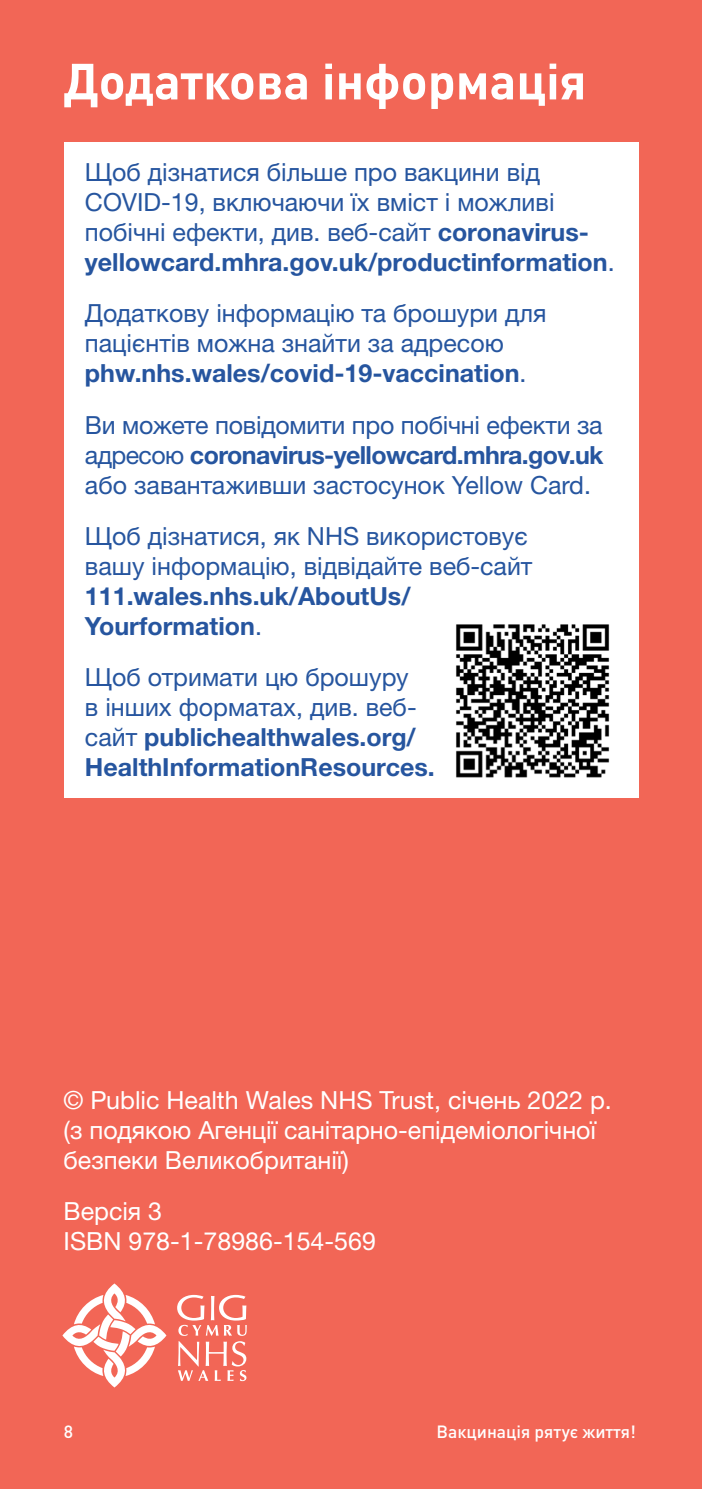
<style>
.page{position:relative;width:702px;height:1489px;background:#fff}
.page>*{position:absolute;margin:0;border:0;box-sizing:border-box;transform-origin:0 0}
.t1{font:700 50px "DIN Pro";color:#fff}
.t2{font:25px/30px "Helvetica Neue LTW1 G";color:#26559f}
.t3{font:25px/30px "Helvetica Neue LTW1 G";color:#fff}
.t4{font:700 25px/30px "Helvetica Neue LTW1 G";color:#26559f}
.t5{font:500 17.5px "DIN Pro";color:#fff}
.s1{font-weight:700}
.s2{font-weight:400}
</style>
<div class="page">
<div style="left:0;top:0;width:702px;height:1488px;background:#f26656"></div>
<div style="left:64px;top:142px;width:574px;height:655px;background:#fff"></div>
<img style="left:456px;top:624px;width:154px;height:154px">
<svg style="left:62px;top:1283px;width:104px;height:104px"></svg>
<svg style="left:177px;top:1294px;width:70px;height:86px"></svg>
<p class="t1" style="left:64px;top:40px;width:524px">Додаткова інформація</p>
<p class="t2" style="left:85px;top:157px;width:531px">Щоб дізнатися більше про вакцини від COVID-19, включаючи їх вміст і можливі побічні ефекти, див. веб-сайт <span class="s1">coronavirus&shy;yellowcard.mhra.gov.uk/productinformation</span>.</p>
<p class="t2" style="left:85px;top:298px;width:463px">Додаткову інформацію та брошури для пацієнтів можна знайти за адресою <span class="s1">phw.nhs.wales/covid-19-vaccination</span>.</p>
<p class="t2" style="left:85px;top:409px;width:520px;text-align:justify">Ви можете повідомити про побічні ефекти за адресою <span class="s1">coronavirus-yellowcard.mhra.gov.uk </span>або завантаживши застосунок Yellow Card.</p>
<p class="t2" style="left:85px;top:521px;width:449px">Щоб дізнатися, як NHS використовує вашу інформацію, відвідайте веб-сайт<br><span class="s1">111.wales.nhs.uk/AboutUs/<br>Yourformation</span>.</p>
<p class="t4" style="left:85px;top:662px;width:351px"><span class="s2">Щоб отримати цю брошуру<br>в інших форматах, див. веб&shy;сайт</span> publichealthwales.org/<br>HealthInformationResources.</p>
<p class="t3" style="left:64px;top:1084px;width:549px">© Public Health Wales NHS Trust, січень 2022 р. (з подякою Агенції санітарно-епідеміологічної безпеки Великобританії)</p>
<p class="t3" style="left:64px;top:1196px;width:314px">Версія 3<br>ISBN 978-1-78986-154-569</p>
<p class="t5" style="left:64px;top:1416px;width:11px">8</p>
<p class="t5" style="left:436px;top:1416px;width:201px">Вакцинація рятує життя!</p>
</div>
